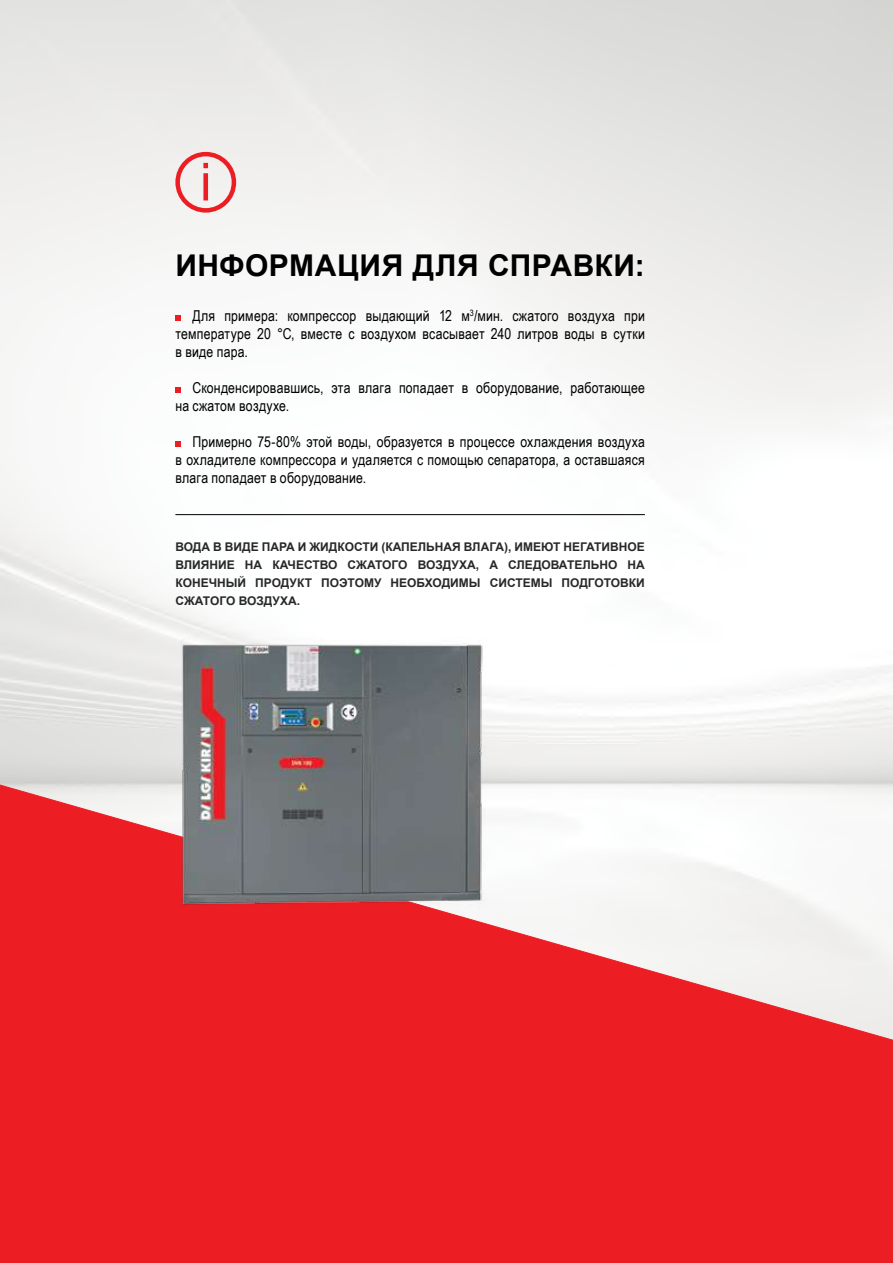
<style>
.page{position:relative;width:893px;height:1263px;background:#fff}
.page>*{position:absolute;margin:0;border:0;box-sizing:border-box;transform-origin:0 0}
.t1{font:52.5px "Arial";color:#ed1d24}
.t2{font:700 30px "Arial";letter-spacing:.015em;color:#000}
.t3{font:15px/18px "Arial Narrow";letter-spacing:.015em;color:#000;text-align:justify}
.t4{font:700 12px/18px "Arial";color:#292829;text-align:justify}
</style>
<div class="page">
<img style="left:0;top:0;width:893px;height:761px">
<svg style="left:0;top:761px;width:893px;height:502px"></svg>
<hr style="left:175px;top:514px;width:470px;height:1px;background:#000">
<svg style="left:175px;top:316px;width:6px;height:5px"></svg>
<svg style="left:175px;top:388px;width:6px;height:5px"></svg>
<svg style="left:175px;top:442px;width:6px;height:5px"></svg>
<img style="left:108px;top:601px;width:439px;height:317px">
<div style="left:175px;top:152px;width:61px;height:61px;border:4px solid #ed1d24;border-radius:50%"></div>
<h1 class="t1" style="left:200px;top:148px;width:13px">i</h1>
<h2 class="t2" style="left:175px;top:246px;width:471px">ИНФОРМАЦИЯ ДЛЯ СПРАВКИ:</h2>
<p class="t3" style="left:175px;top:306px;width:471px;text-indent:17px">Для примера: компрессор выдающий 12 м<sup>3</sup>/мин. сжатого воздуха при температуре 20 °С, вместе с воздухом всасывает 240 литров воды в сутки в виде пара.</p>
<p class="t3" style="left:175px;top:378px;width:471px;text-indent:17px">Сконденсировавшись, эта влага попадает в оборудование, работающее на сжатом воздухе.</p>
<p class="t3" style="left:175px;top:432px;width:471px;text-indent:17px">Примерно 75-80% этой воды, образуется в процессе охлаждения воздуха в охладителе компрессора и удаляется с помощью сепаратора, а оставшаяся влага попадает в оборудование.</p>
<p class="t4" style="left:175px;top:538px;width:471px">ВОДА В ВИДЕ ПАРА И ЖИДКОСТИ (КАПЕЛЬНАЯ ВЛАГА), ИМЕЮТ НЕГАТИВНОЕ ВЛИЯНИЕ НА КАЧЕСТВО СЖАТОГО ВОЗДУХА, А СЛЕДОВАТЕЛЬНО НА КОНЕЧНЫЙ ПРОДУКТ ПОЭТОМУ НЕОБХОДИМЫ СИСТЕМЫ ПОДГОТОВКИ СЖАТОГО ВОЗДУХА.</p>
</div>
